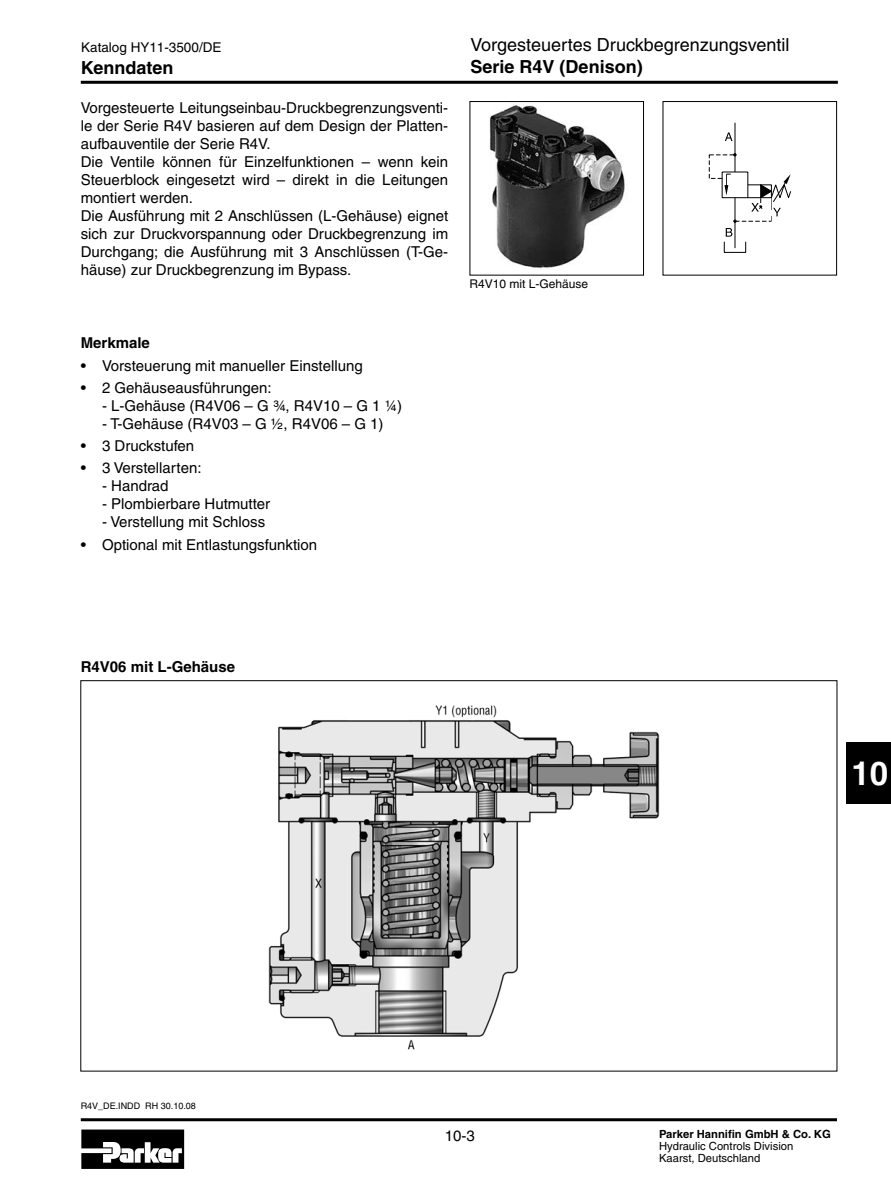
<style>
.page{position:relative;width:891px;height:1188px;background:#fff}
.page>*{position:absolute;margin:0;border:0;box-sizing:border-box;transform-origin:0 0}
.t1{font:700 33px "Helvetica";color:#fff}
.t2{font:18px "Helvetica";color:#000}
.t3{font:700 18px "Helvetica";color:#000}
.t4{font:15px/18px "Helvetica";color:#000}
.t5{font:700 15px "Helvetica";color:#000}
.t6{font:13.5px "Helvetica";color:#000}
.t7{font:12px "Helvetica";color:#000}
.t8{font:11.25px/12px "Helvetica";color:#000}
.t9{font:700 11.25px "Helvetica";color:#000}
.t10{font:9px "Helvetica";color:#000}
</style>
<div class="page">
<hr style="left:81px;top:1118px;width:756px;height:3px;background:#000">
<hr style="left:81px;top:81px;width:757px;height:3px;background:#000">
<svg style="left:81px;top:1130px;width:103px;height:39px"></svg>
<div style="left:846px;top:742px;width:45px;height:62px;background:#000"></div>
<img style="left:489px;top:105px;width:136px;height:164px">
<div style="left:469px;top:101px;width:175px;height:175px;border:1px solid #000"></div>
<hr style="left:734px;top:123px;width:1px;height:49px;background:#000">
<svg style="left:725px;top:132px;width:7px;height:9px"></svg>
<svg style="left:709px;top:153px;width:82px;height:100px"></svg>
<div style="left:662px;top:101px;width:175px;height:175px;border:1px solid #000"></div>
<img style="left:268px;top:705px;width:392px;height:345px">
<p class="t6" style="left:81px;top:39px;width:142px">Katalog HY11-3500/DE</p>
<p class="t3" style="left:81px;top:56px;width:94px">Kenndaten</p>
<p class="t4" style="left:81px;top:99px;width:369px">Vorgesteuerte Leitungseinbau-Druckbegrenzungsventi&shy;le der Serie R4V basieren auf dem Design der Platten&shy;aufbauventile der Serie R4V.<br>Die Ventile können für Einzelfunktionen – wenn kein Steuerblock eingesetzt wird – direkt in die Leitungen montiert werden.<br>Die Ausführung mit 2 Anschlüssen (L-Gehäuse) eignet sich zur Druckvorspannung oder Druckbegrenzung im Durchgang; die Ausführung mit 3 Anschlüssen (T-Ge&shy;häuse) zur Druckbegrenzung im Bypass.</p>
<p class="t5" style="left:81px;top:334px;width:71px">Merkmale</p>
<p class="t4" style="left:81px;top:356px;width:283px">• Vorsteuerung mit manueller Einstellung</p>
<p class="t4" style="left:81px;top:379px;width:192px">• 2 Gehäuseausführungen:</p>
<p class="t4" style="left:102px;top:397px;width:302px">- L-Gehäuse (R4V06 – G ¾, R4V10 – G 1 ¼)</p>
<p class="t4" style="left:102px;top:415px;width:283px">- T-Gehäuse (R4V03 – G ½, R4V06 – G 1)</p>
<p class="t4" style="left:81px;top:437px;width:115px">• 3 Druckstufen</p>
<p class="t4" style="left:81px;top:459px;width:122px">• 3 Verstellarten:</p>
<p class="t4" style="left:102px;top:477px;width:68px">- Handrad</p>
<p class="t4" style="left:102px;top:495px;width:170px">- Plombierbare Hutmutter</p>
<p class="t4" style="left:102px;top:513px;width:165px">- Verstellung mit Schloss</p>
<p class="t4" style="left:81px;top:535px;width:238px">• Optional mit Entlastungsfunktion</p>
<p class="t2" style="left:470px;top:35px;width:320px">Vorgesteuertes Druckbegrenzungsventil</p>
<p class="t3" style="left:470px;top:56px;width:174px">Serie R4V (Denison)</p>
<p class="t7" style="left:469px;top:277px;width:120px">R4V10 mit L-Gehäuse</p>
<p class="t5" style="left:81px;top:657px;width:156px">R4V06 mit L-Gehäuse</p>
<h1 class="t1" style="left:851px;top:753px;width:38px">10</h1>
<p class="t10" style="left:81px;top:1101px;width:117px">R4V_DE.INDD RH 30.10.08</p>
<p class="t4" style="left:445px;top:1126px;width:32px">10-3</p>
<p class="t9" style="left:659px;top:1127px;width:173px">Parker Hannifin GmbH &amp; Co. KG</p>
<p class="t8" style="left:659px;top:1140px;width:136px">Hydraulic Controls Division<br>Kaarst, Deutschland</p>
</div>
